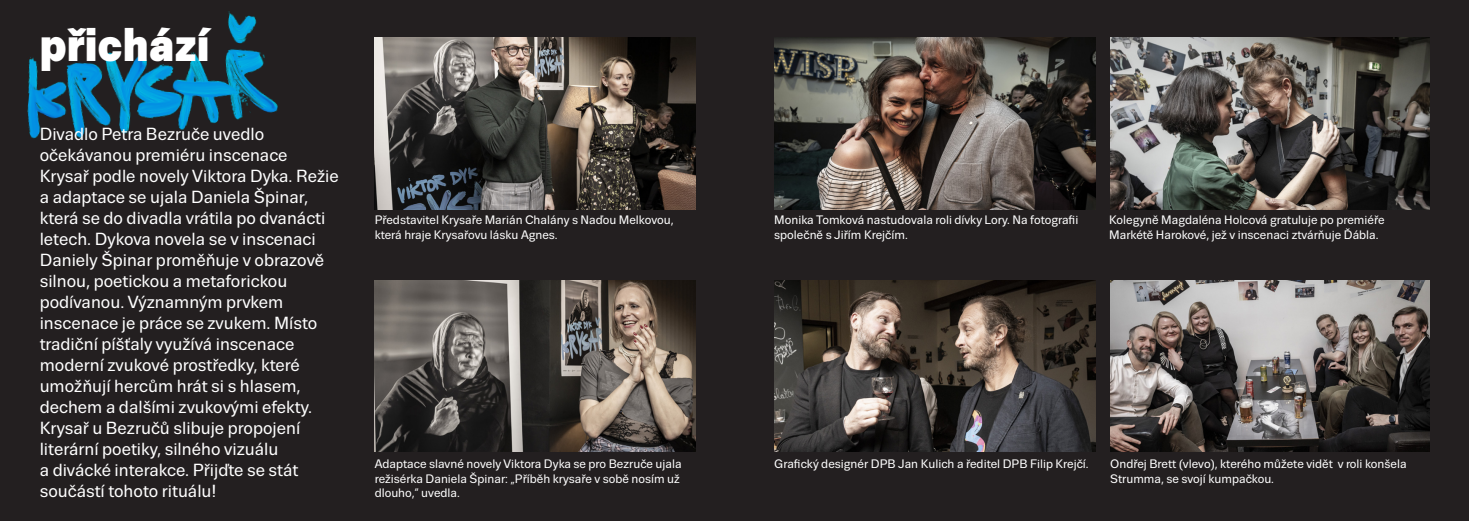
<style>
.page{position:relative;width:1469px;height:521px;background:#fff}
.page>*{position:absolute;margin:0;border:0;box-sizing:border-box;transform-origin:0 0}
.t1{font:900 47.25px "Trivia Sans";color:#fff}
.t2{font:17.5px/21px "Trivia Sans";color:#fff}
.t3{font:12.25px/14.3px "Trivia Sans";color:#fff}
</style>
<div class="page">
<div style="left:0;top:0;width:1468px;height:521px;background:#231f20"></div>
<img style="left:27px;top:11px;width:251px;height:128px">
<img style="left:774px;top:38px;width:321px;height:172px">
<img style="left:375px;top:38px;width:320px;height:172px">
<img style="left:1110px;top:38px;width:319px;height:172px">
<img style="left:774px;top:280px;width:321px;height:172px">
<img style="left:375px;top:280px;width:320px;height:172px">
<img style="left:1110px;top:280px;width:319px;height:172px">
<p class="t1" style="left:40px;top:18px;width:172px">přichází</p>
<p class="t2" style="left:40px;top:124px;width:301px">Divadlo Petra Bezruče uvedlo očekávanou premiéru inscenace Krysař podle novely Viktora Dyka. Režie a adaptace se ujala Daniela Špinar, která se do divadla vrátila po dvanácti letech. Dykova novela se v inscenaci Daniely Špinar proměňuje v obrazově silnou, poetickou a metaforickou podívanou. Významným prvkem inscenace je práce se zvukem. Místo tradiční píšťaly využívá inscenace moderní zvukové prostředky, které umožňují hercům hrát si s hlasem, dechem a dalšími zvukovými efekty.<br>Krysař u Bezručů slibuje propojení literární poetiky, silného vizuálu<br>a divácké interakce. Přijďte se stát součástí tohoto rituálu!</p>
<p class="t3" style="left:375px;top:213px;width:300px">Představitel Krysaře Marián Chalány s Naďou Melkovou, která hraje Krysařovu lásku Agnes.</p>
<p class="t3" style="left:774px;top:213px;width:306px">Monika Tomková nastudovala roli dívky Lory. Na fotografii společně s Jiřím Krejčím.</p>
<p class="t3" style="left:1109px;top:213px;width:277px">Kolegyně Magdaléna Holcová gratuluje po premiéře<br>Markétě Harokové, jež v inscenaci ztvárňuje Ďábla.</p>
<p class="t3" style="left:375px;top:457px;width:308px">Adaptace slavné novely Viktora Dyka se pro Bezruče ujala</p>
<p class="t3" style="left:774px;top:457px;width:316px">Grafický designér DPB Jan Kulich a ředitel DPB Filip Krejčí.</p>
<p class="t3" style="left:375px;top:471px;width:307px">režisérka Daniela Špinar: „Příběh krysaře v sobě nosím už dlouho,“ uvedla.</p>
<p class="t3" style="left:1110px;top:457px;width:298px">Ondřej Brett (vlevo), kterého můžete vidět v roli konšela<br>Strumma, se svojí kumpačkou.</p>
</div>
